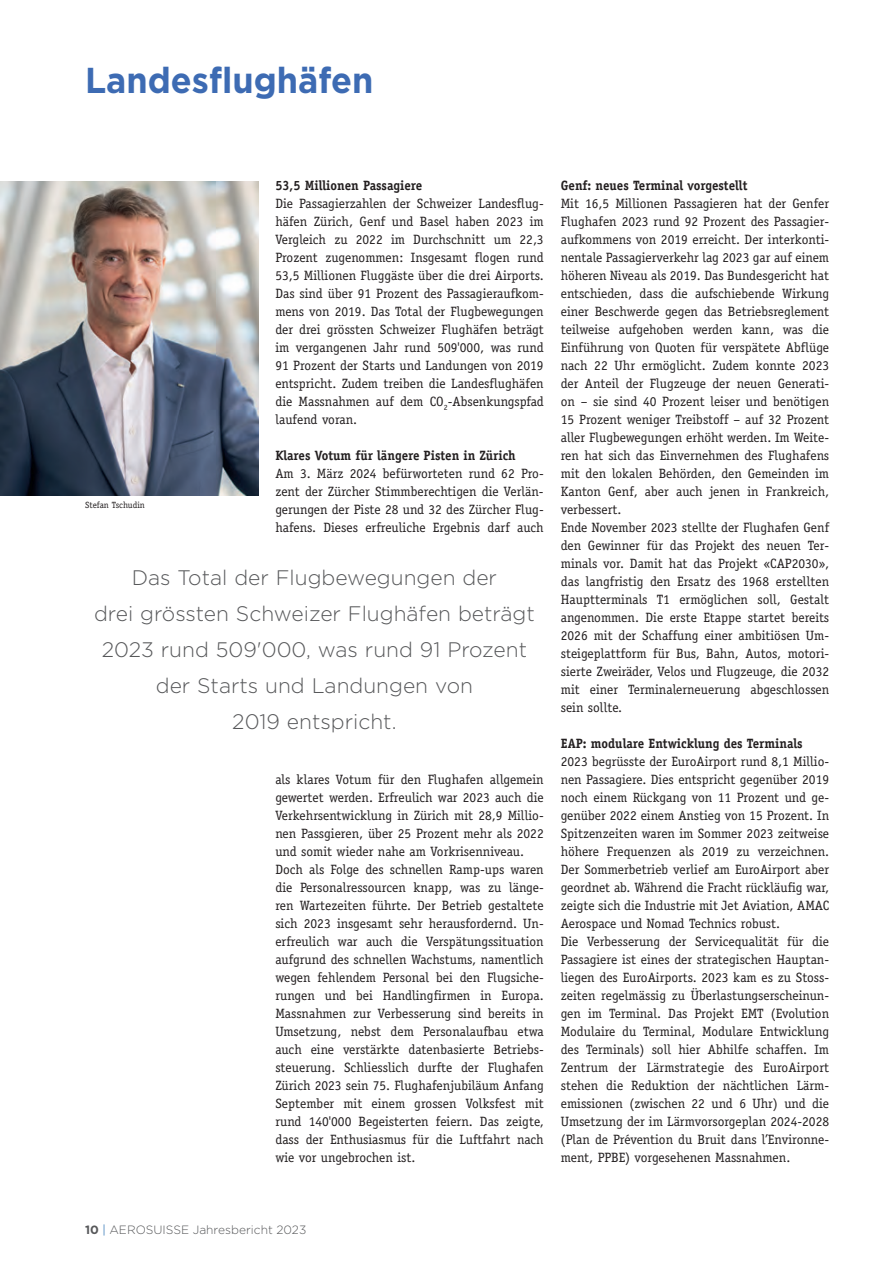
<style>
.page{position:relative;width:893px;height:1263px;background:#fff}
.page>*{position:absolute;margin:0;border:0;box-sizing:border-box;transform-origin:0 0}
.t1{font:700 36px "Gotham";color:#3d6bb3;scale:.95 1}
.t2{font:300 21px/36px "Gotham";color:#57585a;text-align:center}
.t3{font:13.5px/18px "Officina Serif Std";color:#231f20}
.t4{font:700 13.5px "Officina Serif Std";color:#231f20;scale:.95 1}
.t5{font:300 12px "Gotham";color:#57585a}
.t6{font:9px "Officina Serif Std";color:#231f20}
.s1{font-weight:700}
.s2{color:#0155a5}
</style>
<div class="page">
<img style="left:0;top:181px;width:258px;height:315px">
<h1 class="t1" style="left:85px;top:56px;width:305px">Landesflughäfen</h1>
<p class="t6" style="left:85px;top:500px;width:61px">Stefan Tschudin</p>
<p class="t4" style="left:275px;top:177px;width:156px">53,5 Millionen Passagiere</p>
<p class="t3" style="left:275px;top:194px;width:270px;text-align:justify">Die Passagierzahlen der Schweizer Landesflug&shy;häfen Zürich, Genf und Basel haben 2023 im Vergleich zu 2022 im Durchschnitt um 22,3<br>Prozent zugenommen: Insgesamt flogen rund 53,5 Millionen Fluggäste über die drei Airports.<br>Das sind über 91 Prozent des Passagieraufkom&shy;mens von 2019. Das Total der Flugbewegungen der drei grössten Schweizer Flughäfen beträgt im vergangenen Jahr rund 509'000, was rund 91 Prozent der Starts und Landungen von 2019 entspricht. Zudem treiben die Landesflughäfen die Massnahmen auf dem CO<sub>2</sub>-Absenkungspfad laufend voran.</p>
<p class="t4" style="left:275px;top:447px;width:255px">Klares Votum für längere Pisten in Zürich</p>
<p class="t3" style="left:275px;top:464px;width:270px;text-align:justify">Am 3. März 2024 befürworteten rund 62 Pro&shy;zent der Zürcher Stimmberechtigen die Verlän&shy;gerungen der Piste 28 und 32 des Zürcher Flug&shy;hafens. Dieses erfreuliche Ergebnis darf auch</p>
<h2 class="t2" style="left:94px;top:559px;width:442px">Das Total der Flugbewegungen der<br>drei grössten Schweizer Flughäfen beträgt<br>2023 rund 509'000, was rund 91 Prozent der Starts und Landungen von<br>2019 entspricht.</h2>
<p class="t3" style="left:275px;top:770px;width:270px">als klares Votum für den Flughafen allgemein gewertet werden. Erfreulich war 2023 auch die Verkehrsentwicklung in Zürich mit 28,9 Millio&shy;nen Passgieren, über 25 Prozent mehr als 2022 und somit wieder nahe am Vorkrisenniveau.<br>Doch als Folge des schnellen Ramp-ups waren die Personalressourcen knapp, was zu länge&shy;ren Wartezeiten führte. Der Betrieb gestaltete sich 2023 insgesamt sehr herausfordernd. Un&shy;erfreulich war auch die Verspätungssituation aufgrund des schnellen Wachstums, namentlich wegen fehlendem Personal bei den Flugsiche&shy;rungen und bei Handlingfirmen in Europa.<br>Massnahmen zur Verbesserung sind bereits in Umsetzung, nebst dem Personalaufbau etwa auch eine verstärkte datenbasierte Betriebs&shy;steuerung. Schliesslich durfte der Flughafen Zürich 2023 sein 75. Flughafenjubiläum Anfang September mit einem grossen Volksfest mit rund 140'000 Begeisterten feiern. Das zeigte, dass der Enthusiasmus für die Luftfahrt nach wie vor ungebrochen ist.</p>
<p class="t4" style="left:561px;top:177px;width:198px">Genf: neues Terminal vorgestellt</p>
<p class="t3" style="left:561px;top:194px;width:270px">Mit 16,5 Millionen Passagieren hat der Genfer Flughafen 2023 rund 92 Prozent des Passagier&shy;aufkommens von 2019 erreicht. Der interkonti&shy;nentale Passagierverkehr lag 2023 gar auf einem höheren Niveau als 2019. Das Bundesgericht hat entschieden, dass die aufschiebende Wirkung einer Beschwerde gegen das Betriebsreglement teilweise aufgehoben werden kann, was die Einführung von Quoten für verspätete Abflüge nach 22 Uhr ermöglicht. Zudem konnte 2023 der Anteil der Flugzeuge der neuen Generati&shy;on – sie sind 40 Prozent leiser und benötigen 15 Prozent weniger Treibstoff – auf 32 Prozent aller Flugbewegungen erhöht werden. Im Weite&shy;ren hat sich das Einvernehmen des Flughafens mit den lokalen Behörden, den Gemeinden im Kanton Genf, aber auch jenen in Frankreich, verbessert.<br>Ende November 2023 stellte der Flughafen Genf den Gewinner für das Projekt des neuen Ter&shy;minals vor. Damit hat das Projekt «CAP2030», das langfristig den Ersatz des 1968 erstellten Hauptterminals T1 ermöglichen soll, Gestalt angenommen. Die erste Etappe startet bereits 2026 mit der Schaffung einer ambitiösen Um&shy;steigeplattform für Bus, Bahn, Autos, motori&shy;sierte Zweiräder, Velos und Flugzeuge, die 2032 mit einer Terminalerneuerung abgeschlossen sein sollte.</p>
<p class="t4" style="left:561px;top:735px;width:256px">EAP: modulare Entwicklung des Terminals</p>
<p class="t3" style="left:561px;top:752px;width:270px">2023 begrüsste der EuroAirport rund 8,1 Millio&shy;nen Passagiere. Dies entspricht gegenüber 2019 noch einem Rückgang von 11 Prozent und ge&shy;genüber 2022 einem Anstieg von 15 Prozent. In Spitzenzeiten waren im Sommer 2023 zeitweise höhere Frequenzen als 2019 zu verzeichnen.<br>Der Sommerbetrieb verlief am EuroAirport aber geordnet ab. Während die Fracht rückläufig war, zeigte sich die Industrie mit Jet Aviation, AMAC Aerospace und Nomad Technics robust.<br>Die Verbesserung der Servicequalität für die Passagiere ist eines der strategischen Hauptan&shy;liegen des EuroAirports. 2023 kam es zu Stoss&shy;zeiten regelmässig zu Überlastungserscheinun&shy;gen im Terminal. Das Projekt EMT (Evolution Modulaire du Terminal, Modulare Entwicklung des Terminals) soll hier Abhilfe schaffen. Im Zentrum der Lärmstrategie des EuroAirport stehen die Reduktion der nächtlichen Lärm&shy;emissionen (zwischen 22 und 6 Uhr) und die Umsetzung der im Lärmvorsorgeplan 2024-2028 (Plan de Prévention du Bruit dans l’Environne&shy;ment, PPBE) vorgesehenen Massnahmen.</p>
<p class="t5" style="left:85px;top:1222px;width:223px"><span class="s1">10</span> <span class="s2">|</span> AEROSUISSE Jahresbericht 2023</p>
</div>
